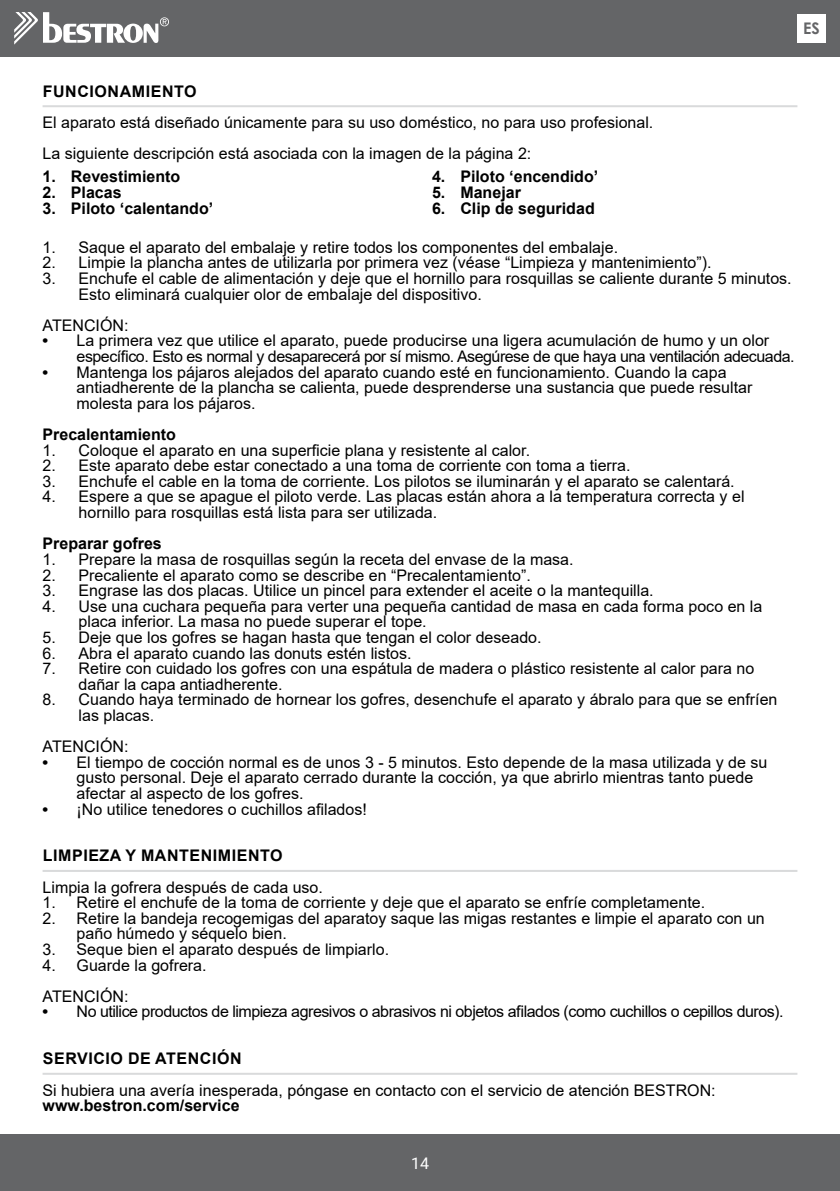
<style>
.page{position:relative;width:840px;height:1191px;background:#fff}
.page>*{position:absolute;margin:0;border:0;box-sizing:border-box;transform-origin:0 0}
.t1{font:16px/15.6px "Arial";color:#000}
.t2{font:16px/15.6px "Arial";letter-spacing:-.03em;color:#000}
.t3{font:700 16px "Arial";color:#000}
.t4{font:700 16px "Arial";letter-spacing:.035em;color:#000}
.t5{font:16px "Roboto";color:#fff}
.t6{font:700 16px "Century Gothic";color:#646567}
.s1{font-weight:700}
</style>
<div class="page">
<hr style="left:43px;top:105px;width:754px;height:2px;background:#d9dadb">
<hr style="left:43px;top:870px;width:754px;height:2px;background:#d9dadb">
<hr style="left:43px;top:1072px;width:754px;height:2px;background:#d9dadb">
<div style="left:0;top:0;width:839px;height:57px;background:#646567"></div>
<div style="left:0;top:1134px;width:839px;height:57px;background:#646567"></div>
<svg style="left:14px;top:12px;width:155px;height:33px"></svg>
<div style="left:797px;top:14px;width:28px;height:29px;background:#fff"></div>
<p class="t6" style="left:802px;top:19px;width:18px">ES</p>
<p class="t4" style="left:43px;top:82px;width:155px">FUNCIONAMIENTO</p>
<p class="t1" style="left:43px;top:107px;width:612px;line-height:31.2px">El aparato está diseñado únicamente para su uso doméstico, no para uso profesional.<br>La siguiente descripción está asociada con la imagen de la página 2:</p>
<p class="t3" style="left:43px;top:168px;width:139px">1. Revestimiento</p>
<p class="t3" style="left:43px;top:183px;width:81px">2. Placas</p>
<p class="t3" style="left:43px;top:199px;width:172px">3. Piloto ‘calentando’</p>
<p class="t3" style="left:432px;top:168px;width:168px">4. Piloto ‘encendido’</p>
<p class="t3" style="left:432px;top:183px;width:90px">5. Manejar</p>
<p class="t3" style="left:432px;top:199px;width:164px">6. Clip de seguridad</p>
<p class="t1" style="left:43px;top:241px;width:576px">1. Saque el aparato del embalaje y retire todos los componentes del embalaje.</p>
<p class="t1" style="left:43px;top:256px;width:670px">2. Limpie la plancha antes de utilizarla por primera vez (véase “Limpieza y mantenimiento”).</p>
<p class="t1" style="left:79px;top:272px;width:714px;text-indent:-36px">3. Enchufe el cable de alimentación y deje que el hornillo para rosquillas se caliente durante 5 minutos.<br>Esto eliminará cualquier olor de embalaje del dispositivo.</p>
<p class="t1" style="left:43px;top:317px;width:87px">ATENCIÓN:</p>
<p class="t2" style="left:77px;top:334px;width:719px;text-indent:-34px"><span class="s1">•</span> La primera vez que utilice el aparato, puede producirse una ligera acumulación de humo y un olor específico. Esto es normal y desaparecerá por sí mismo. Asegúrese de que haya una ventilación adecuada.</p>
<p class="t1" style="left:77px;top:365px;width:677px;text-indent:-34px"><span class="s1">•</span> Mantenga los pájaros alejados del aparato cuando esté en funcionamiento. Cuando la capa antiadherente de la plancha se calienta, puede desprenderse una sustancia que puede resultar molesta para los pájaros.</p>
<p class="t3" style="left:43px;top:423px;width:135px">Precalentamiento</p>
<p class="t1" style="left:43px;top:443px;width:489px">1. Coloque el aparato en una superficie plana y resistente al calor.</p>
<p class="t1" style="left:43px;top:459px;width:589px">2. Este aparato debe estar conectado a una toma de corriente con toma a tierra.</p>
<p class="t1" style="left:43px;top:475px;width:693px">3. Enchufe el cable en la toma de corriente. Los pilotos se iluminarán y el aparato se calentará.</p>
<p class="t1" style="left:79px;top:490px;width:667px;text-indent:-36px">4. Espere a que se apague el piloto verde. Las placas están ahora a la temperatura correcta y el hornillo para rosquillas está lista para ser utilizada.</p>
<p class="t3" style="left:43px;top:532px;width:121px">Preparar gofres</p>
<p class="t1" style="left:43px;top:553px;width:532px">1. Prepare la masa de rosquillas según la receta del envase de la masa.</p>
<p class="t1" style="left:43px;top:568px;width:489px">2. Precaliente el aparato como se describe en “Precalentamiento”.</p>
<p class="t1" style="left:43px;top:584px;width:612px">3. Engrase las dos placas. Utilice un pincel para extender el aceite o la mantequilla.</p>
<p class="t1" style="left:79px;top:599px;width:685px;text-indent:-36px">4. Use una cuchara pequeña para verter una pequeña cantidad de masa en cada forma poco en la placa inferior. La masa no puede superar el tope.</p>
<p class="t1" style="left:43px;top:631px;width:500px">5. Deje que los gofres se hagan hasta que tengan el color deseado.</p>
<p class="t1" style="left:43px;top:646px;width:370px">6. Abra el aparato cuando las donuts estén listos.</p>
<p class="t1" style="left:79px;top:662px;width:676px;text-indent:-36px">7. Retire con cuidado los gofres con una espátula de madera o plástico resistente al calor para no dañar la capa antiadherente.</p>
<p class="t1" style="left:79px;top:693px;width:700px;text-indent:-36px">8. Cuando haya terminado de hornear los gofres, desenchufe el aparato y ábralo para que se enfríen las placas.</p>
<p class="t1" style="left:43px;top:738px;width:87px">ATENCIÓN:</p>
<p class="t1" style="left:77px;top:755px;width:692px;text-indent:-34px"><span class="s1">•</span> El tiempo de cocción normal es de unos 3 - 5 minutos. Esto depende de la masa utilizada y de su gusto personal. Deje el aparato cerrado durante la cocción, ya que abrirlo mientras tanto puede afectar al aspecto de los gofres.</p>
<p class="t1" style="left:43px;top:801px;width:325px"><span class="s1">•</span> ¡No utilice tenedores o cuchillos afilados!</p>
<p class="t4" style="left:43px;top:846px;width:241px">LIMPIEZA Y MANTENIMIENTO</p>
<p class="t1" style="left:43px;top:880px;width:282px">Limpia la gofrera después de cada uso.</p>
<p class="t1" style="left:43px;top:896px;width:663px">1. Retire el enchufe de la toma de corriente y deje que el aparato se enfríe completamente.</p>
<p class="t1" style="left:77px;top:911px;width:689px;text-indent:-34px">2. Retire la bandeja recogemigas del aparatoy saque las migas restantes e limpie el aparato con un paño húmedo y séquelo bien.</p>
<p class="t1" style="left:43px;top:943px;width:348px">3. Seque bien el aparato después de limpiarlo.</p>
<p class="t1" style="left:43px;top:950px;width:165px;line-height:31.2px">4. Guarde la gofrera.<br>ATENCIÓN:</p>
<p class="t2" style="left:43px;top:1004px;width:742px"><span class="s1">•</span> No utilice productos de limpieza agresivos o abrasivos ni objetos afilados (como cuchillos o cepillos duros).</p>
<p class="t4" style="left:43px;top:1049px;width:200px">SERVICIO DE ATENCIÓN</p>
<p class="t1" style="left:43px;top:1082px;width:674px">Si hubiera una avería inesperada, póngase en contacto con el servicio de atención BESTRON:</p>
<p class="t3" style="left:43px;top:1094px;width:198px">www.bestron.com/service</p>
<p class="t5" style="left:411px;top:1156px;width:19px">14</p>
</div>
